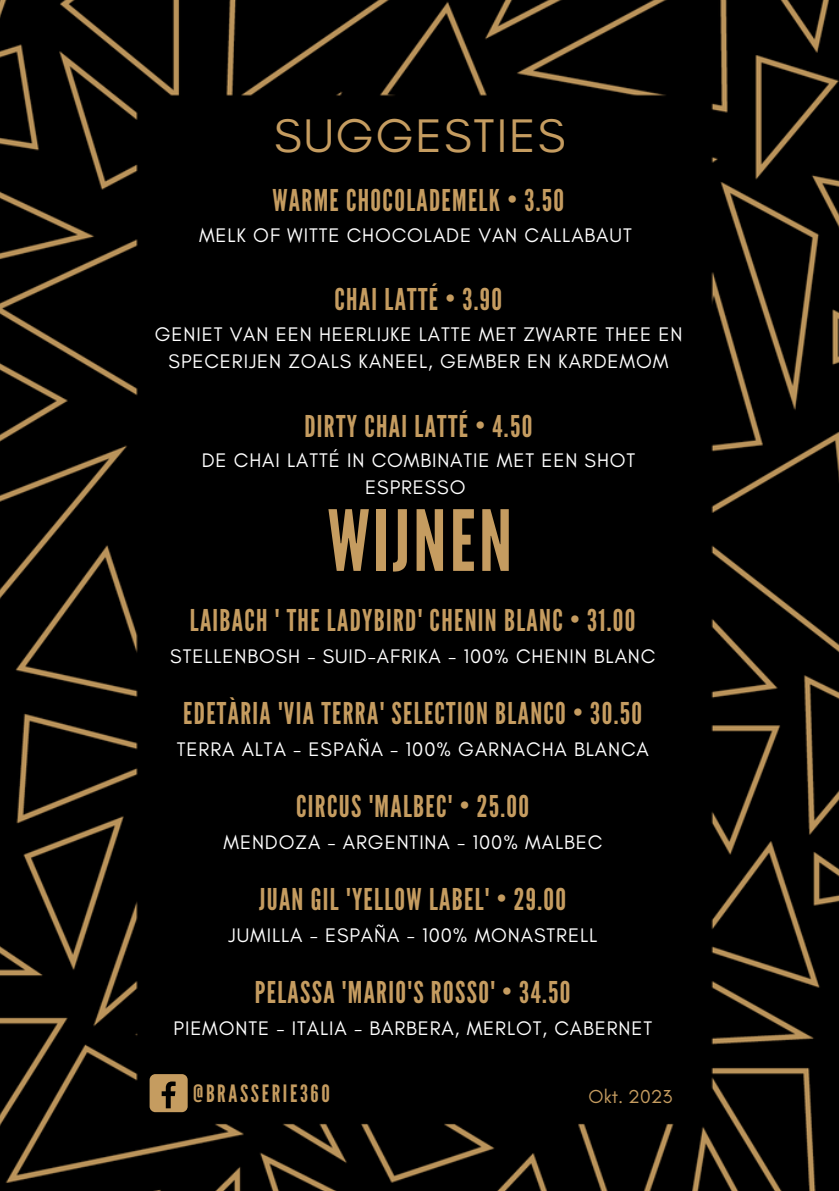
<style>
.page{position:relative;width:839px;height:1191px;background:#fff}
.page>*{position:absolute;margin:0;border:0;box-sizing:border-box;transform-origin:0 0}
.t1{font:84px "League Gothic";letter-spacing:.04em;color:#c59c60}
.t2{font:48px "Glacial Indifference";letter-spacing:.04em;color:#c59c60}
.t3{font:30px "League Gothic";letter-spacing:.045em;color:#c59c60}
.t4{font:23.8px "League Gothic";letter-spacing:.11em;color:#c59c60}
.t5{font:20px/27px "Glacial Indifference";letter-spacing:.045em;color:#fff;text-align:center}
.t6{font:19.2px "Glacial Indifference";color:#c59c60}
</style>
<div class="page">
<div style="left:0;top:0;width:838px;height:1191px;background:#000"></div>
<div style="left:150px;top:1074px;width:38px;height:38px;background:#c59c60;border-radius:6px"></div>
<svg style="left:162px;top:1082px;width:14px;height:26px"></svg>
<p class="t2" style="left:274px;top:107px;width:292px">SUGGESTIES</p>
<p class="t3" style="left:272px;top:183px;width:293px">WARME CHOCOLADEMELK • 3.50</p>
<p class="t5" style="left:199px;top:222px;width:434px">MELK OF WITTE CHOCOLADE VAN CALLABAUT</p>
<p class="t3" style="left:334px;top:282px;width:169px">CHAI LATTÉ • 3.90</p>
<p class="t5" style="left:155px;top:321px;width:529px">GENIET VAN EEN HEERLIJKE LATTE MET ZWARTE THEE EN<br>SPECERIJEN ZOALS KANEEL, GEMBER EN KARDEMOM</p>
<p class="t3" style="left:304px;top:409px;width:229px">DIRTY CHAI LATTÉ • 4.50</p>
<p class="t5" style="left:202px;top:447px;width:435px">DE CHAI LATTÉ IN COMBINATIE MET EEN SHOT<br>ESPRESSO</p>
<p class="t1" style="left:327px;top:492px;width:186px">WIJNEN</p>
<p class="t3" style="left:190px;top:603px;width:447px">LAIBACH ' THE LADYBIRD' CHENIN BLANC • 31.00</p>
<p class="t5" style="left:170px;top:642px;width:486px">STELLENBOSH - SUID-AFRIKA - 100% CHENIN BLANC</p>
<p class="t3" style="left:183px;top:696px;width:460px">EDETÀRIA 'VIA TERRA' SELECTION BLANCO • 30.50</p>
<p class="t5" style="left:177px;top:735px;width:473px">TERRA ALTA - ESPAÑA - 100% GARNACHA BLANCA</p>
<p class="t3" style="left:296px;top:789px;width:234px">CIRCUS 'MALBEC' • 25.00</p>
<p class="t5" style="left:223px;top:828px;width:380px">MENDOZA - ARGENTINA - 100% MALBEC</p>
<p class="t3" style="left:259px;top:882px;width:308px">JUAN GIL 'YELLOW LABEL' • 29.00</p>
<p class="t5" style="left:228px;top:921px;width:370px">JUMILLA - ESPAÑA - 100% MONASTRELL</p>
<p class="t3" style="left:255px;top:975px;width:317px">PELASSA 'MARIO'S ROSSO' • 34.50</p>
<p class="t5" style="left:173px;top:1014px;width:480px">PIEMONTE - ITALIA - BARBERA, MERLOT, CABERNET</p>
<p class="t4" style="left:193px;top:1080px;width:138px">@BRASSERIE360</p>
<p class="t6" style="left:588px;top:1085px;width:85px">Okt. 2023</p>
</div>
